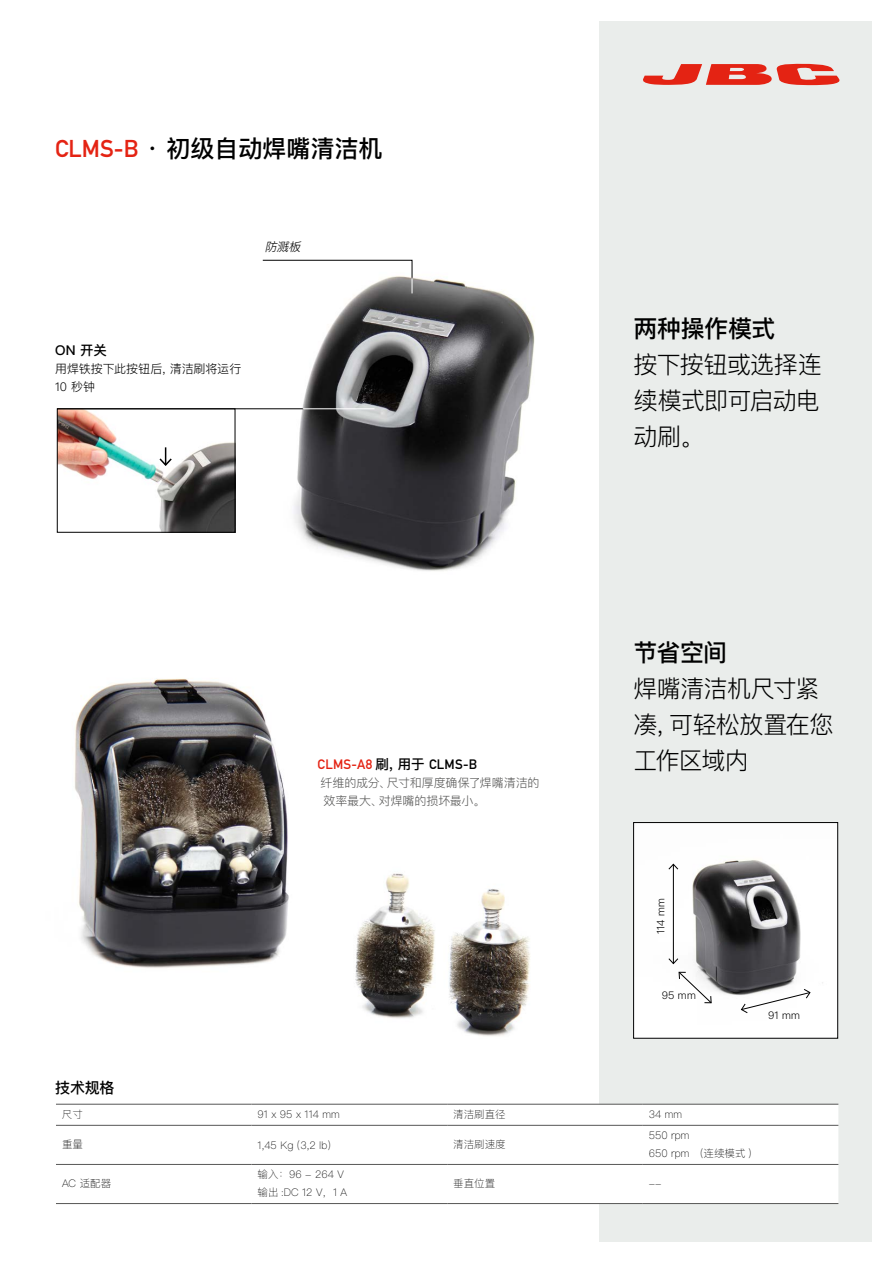
<style>
.page{position:relative;width:893px;height:1263px;background:#fff}
.page>*{position:absolute;margin:0;border:0;box-sizing:border-box;transform-origin:0 0}
.Texto{font:300 24px/36px "Ping Fang SC";letter-spacing:-.03em;color:#000;text-align:justify}
.Texto-2{font:500 24px "Ping Fang SC";letter-spacing:-.005em;color:#000}
.t1{font:500 15px "Ping Fang SC";color:#000}
.t2{font:13.5px "DIN Mittelschrift LT Alternate";letter-spacing:.02em;color:#e42313}
.Texto-3{font:500 13.5px "Ping Fang SC";color:#000}
.t3{font:300 12px/18px "Ping Fang SC";letter-spacing:-.01em;color:#575756}
.Texto-4{font:300 12px/18px "Ping Fang SC";letter-spacing:-.005em;color:#000}
.Texto-5{font:italic 300 12px "Ping Fang SC";color:#000}
.SANGRIA_4_5_0_8{font:100 10.5px "Ping Fang SC";color:#000}
.Texto-6{font:300 10.5px "Ping Fang SC";letter-spacing:.01em;color:#000}
.s1{font-family:"DIN Mittelschrift LT Alternate";font-weight:400;color:#e42313}
.s2{font-family:"Ping Fang SC";font-weight:500;color:#000}
.s3{color:#000}
</style>
<div class="page">
<img style="left:355px;top:873px;width:175px;height:163px">
<img style="left:242px;top:259px;width:293px;height:312px">
<img style="left:74px;top:678px;width:215px;height:290px">
<img style="left:59px;top:411px;width:174px;height:119px">
<div style="left:57px;top:409px;width:178px;height:123px;border:1px solid #000"></div>
<svg style="left:262px;top:260px;width:151px;height:33px"></svg>
<hr style="left:57px;top:408px;width:247px;height:1px;background:#000">
<hr style="left:303px;top:408px;width:71px;height:1px;background:#fff">
<div style="left:600px;top:21px;width:272px;height:1221px;background:#eaedeb"></div>
<svg style="left:158px;top:447px;width:15px;height:20px"></svg>
<div style="left:634px;top:822px;width:204px;height:216px;background:#fff"></div>
<img style="left:672px;top:860px;width:151px;height:150px">
<div style="left:633px;top:822px;width:205px;height:216px;border:1px solid #000"></div>
<svg style="left:56px;top:1105px;width:782px;height:98px"></svg>
<hr style="left:56px;top:1203px;width:196px;height:1px;background:#575756">
<hr style="left:56px;top:1104px;width:196px;height:1px;background:#575756">
<hr style="left:252px;top:1104px;width:195px;height:1px;background:#575756">
<hr style="left:447px;top:1104px;width:196px;height:1px;background:#575756">
<hr style="left:643px;top:1104px;width:195px;height:1px;background:#575756">
<hr style="left:56px;top:1125px;width:196px;height:1px;background:#575756">
<hr style="left:252px;top:1125px;width:195px;height:1px;background:#575756">
<hr style="left:447px;top:1125px;width:196px;height:1px;background:#575756">
<hr style="left:643px;top:1125px;width:195px;height:1px;background:#575756">
<hr style="left:56px;top:1164px;width:196px;height:1px;background:#575756">
<hr style="left:252px;top:1164px;width:195px;height:1px;background:#575756">
<hr style="left:447px;top:1164px;width:196px;height:1px;background:#575756">
<hr style="left:643px;top:1164px;width:195px;height:1px;background:#575756">
<hr style="left:252px;top:1203px;width:195px;height:1px;background:#575756">
<hr style="left:447px;top:1203px;width:196px;height:1px;background:#575756">
<hr style="left:643px;top:1203px;width:195px;height:1px;background:#575756">
<svg style="left:741px;top:989px;width:69px;height:24px"></svg>
<svg style="left:678px;top:972px;width:34px;height:31px"></svg>
<hr style="left:673px;top:864px;width:1px;height:99px;background:#000">
<svg style="left:668px;top:864px;width:10px;height:6px"></svg>
<svg style="left:668px;top:958px;width:10px;height:6px"></svg>
<svg style="left:643px;top:63px;width:197px;height:22px"></svg>
<p class="Texto-2" style="left:55px;top:134px;width:329px"><span class="s1">CLMS-B</span> · 初级自动焊嘴清洁机</p>
<p class="Texto-5" style="left:265px;top:239px;width:40px">防溅板</p>
<p class="Texto-3" style="left:55px;top:342px;width:53px">ON 开关</p>
<p class="Texto-4" style="left:55px;top:360px;width:188px">用焊铁按下此按钮后，清洁刷将运行<br>10 秒钟</p>
<p class="t2" style="left:318px;top:756px;width:161px">CLMS-A8 <span class="s2">刷，用于</span> <span class="s3">CLMS-B</span></p>
<p class="t3" style="left:321px;top:774px;width:220px">纤维的成分、尺寸和厚度确保了焊嘴清洁的效率最大、对焊嘴的损坏最小。</p>
<p class="Texto-2" style="left:634px;top:314px;width:144px">两种操作模式</p>
<p class="Texto" style="left:634px;top:347px;width:190px">按下按钮或选择连续模式即可启动电动刷。</p>
<p class="Texto-2" style="left:634px;top:638px;width:95px">节省空间</p>
<p class="Texto" style="left:634px;top:671px;width:201px;text-align:left">焊嘴清洁机尺寸紧凑，可轻松放置在您工作区域内</p>
<p class="Texto-6" style="left:654px;top:934px;width:37px;rotate:-90deg">114 mm</p>
<p class="Texto-6" style="left:662px;top:989px;width:36px">95 mm</p>
<p class="Texto-6" style="left:768px;top:1008px;width:33px">91 mm</p>
<p class="t1" style="left:55px;top:1078px;width:61px">技术规格</p>
<p class="SANGRIA_4_5_0_8" style="left:62px;top:1108px;width:22px">尺寸</p>
<p class="SANGRIA_4_5_0_8" style="left:258px;top:1108px;width:84px">91 x 95 x 114 mm</p>
<p class="SANGRIA_4_5_0_8" style="left:453px;top:1108px;width:54px">清洁刷直径</p>
<p class="SANGRIA_4_5_0_8" style="left:649px;top:1108px;width:35px">34 mm</p>
<p class="SANGRIA_4_5_0_8" style="left:62px;top:1138px;width:22px">重量</p>
<p class="SANGRIA_4_5_0_8" style="left:258px;top:1138px;width:75px">1,45 Kg (3,2 lb)</p>
<p class="SANGRIA_4_5_0_8" style="left:453px;top:1138px;width:54px">清洁刷速度</p>
<p class="SANGRIA_4_5_0_8" style="left:649px;top:1129px;width:42px">550 rpm</p>
<p class="SANGRIA_4_5_0_8" style="left:649px;top:1147px;width:104px">650 rpm （连续模式 )</p>
<p class="SANGRIA_4_5_0_8" style="left:62px;top:1177px;width:51px">AC 适配器</p>
<p class="SANGRIA_4_5_0_8" style="left:258px;top:1168px;width:88px">输入：96 - 264 V</p>
<p class="SANGRIA_4_5_0_8" style="left:258px;top:1186px;width:91px">输出 :DC 12 V，1 A</p>
<p class="SANGRIA_4_5_0_8" style="left:453px;top:1177px;width:43px">垂直位置</p>
<p class="SANGRIA_4_5_0_8" style="left:649px;top:1177px;width:14px">--</p>
</div>
